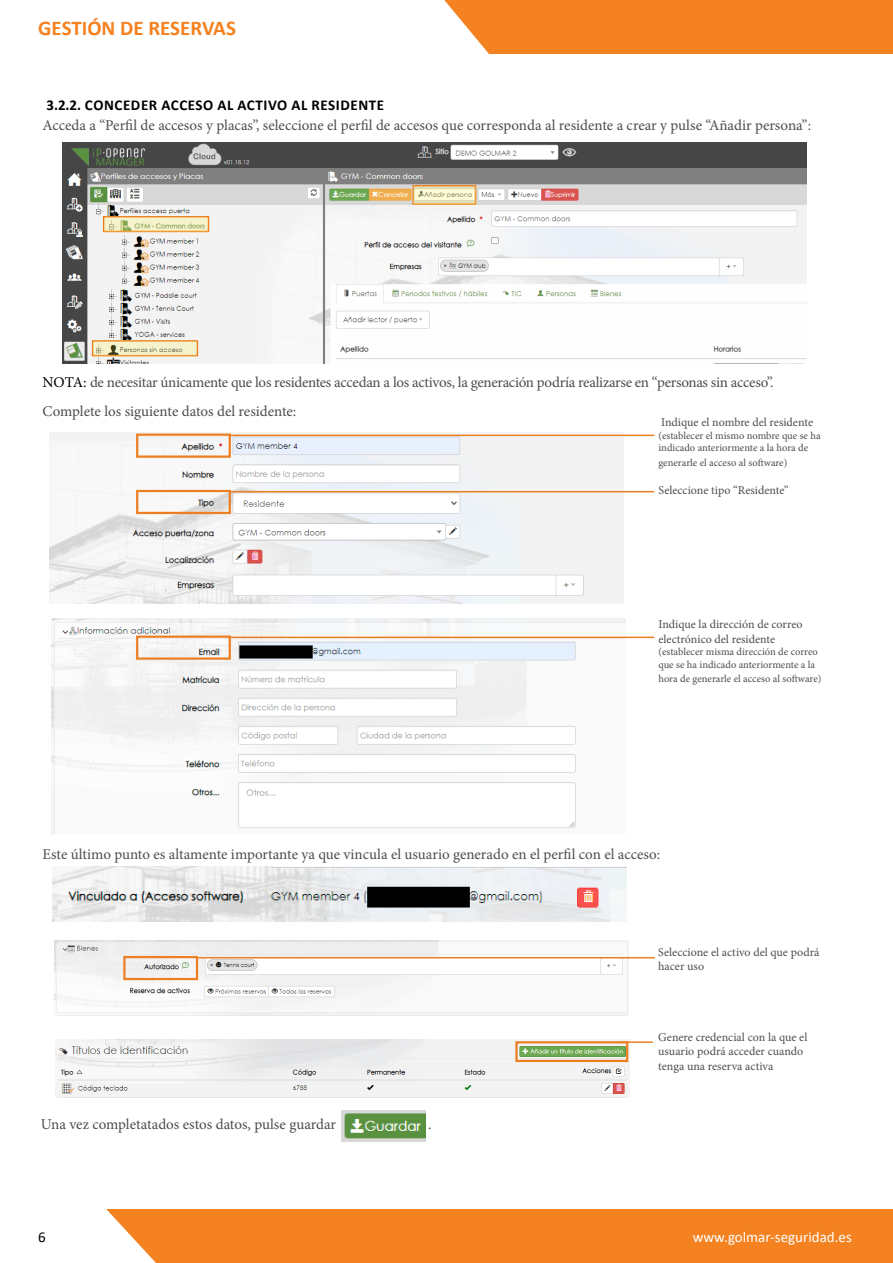
<style>
.page{position:relative;width:893px;height:1263px;background:#fff}
.page>*{position:absolute;margin:0;border:0;box-sizing:border-box;transform-origin:0 0}
.t1{font:700 21px "Calibri";color:#f58220}
.t2{font:15px/28.7px "Minion Pro";letter-spacing:-.005em;color:#4d4d4f}
.t3{font:700 15px "Calibri";letter-spacing:.04em;color:#000}
.t4{font:15px "Calibri";color:#fff}
.t5{font:15px "Calibri";color:#000}
.t6{font:12px/14.4px "Minion Pro";color:#4d4d4f}
.t7{font:10.5px/12.6px "Minion Pro";color:#4d4d4f}
.s1{color:#000}
</style>
<div class="page">
<div style="left:106px;top:1209px;width:787px;height:54px;background:#f58220"></div>
<div style="left:0;top:0;width:893px;height:54px;background:#f58220"></div>
<div style="left:0;top:0;width:489px;height:54px;background:#fff"></div>
<img style="left:63px;top:142px;width:744px;height:221px">
<div style="left:412px;top:185px;width:64px;height:20px;border:2px solid #ed7f23"></div>
<svg style="left:413px;top:186px;width:62px;height:19px"></svg>
<div style="left:103px;top:216px;width:106px;height:16px;border:2px solid #ed7f23"></div>
<svg style="left:104px;top:217px;width:104px;height:15px;background:#e7ddaa"></svg>
<img style="left:49px;top:433px;width:574px;height:171px">
<div style="left:136px;top:433px;width:95px;height:25px;border:2px solid #ed7f23"></div>
<div style="left:136px;top:490px;width:95px;height:24px;border:2px solid #ed7f23"></div>
<hr style="left:230px;top:435px;width:424px;height:1px;background:#ed7f23">
<hr style="left:230px;top:491px;width:424px;height:1px;background:#ed7f23">
<img style="left:51px;top:618px;width:574px;height:216px">
<div style="left:136px;top:635px;width:95px;height:25px;border:2px solid #ed7f23"></div>
<hr style="left:230px;top:637px;width:424px;height:1px;background:#ed7f23">
<img style="left:52px;top:866px;width:574px;height:56px">
<img style="left:54px;top:941px;width:574px;height:75px">
<div style="left:123px;top:956px;width:75px;height:24px;border:2px solid #ed7f23"></div>
<hr style="left:198px;top:957px;width:457px;height:1px;background:#ed7f23">
<img style="left:55px;top:1040px;width:574px;height:57px">
<div style="left:515px;top:1041px;width:113px;height:21px;border:2px solid #ed7f23"></div>
<hr style="left:619px;top:1041px;width:34px;height:2px;background:#ed7f23">
<img style="left:341px;top:1110px;width:85px;height:32px">
<div style="left:92px;top:340px;width:106px;height:16px;border:2px solid #ed7f23"></div>
<svg style="left:93px;top:341px;width:104px;height:15px;background:#e6d9ab"></svg>
<h1 class="t1" style="left:38px;top:13px;width:199px">GESTIÓN DE RESERVAS</h1>
<p class="t3" style="left:46px;top:94px;width:339px">3.2.2. CONCEDER ACCESO AL ACTIVO AL RESIDENTE</p>
<p class="t2" style="left:43px;top:111px;width:770px">Acceda a “Perfil de accesos y placas”, seleccione el perfil de accesos que corresponda al residente a crear y pulse “Añadir persona”:</p>
<p class="t2" style="left:43px;top:368px;width:733px"><span class="s1">NOTA:</span> de necesitar únicamente que los residentes accedan a los activos, la generación podría realizarse en “personas sin acceso”.<br>Complete los siguiente datos del residente:</p>
<p class="t6" style="left:661px;top:415px;width:153px">Indique el nombre del residente</p>
<p class="t7" style="left:658px;top:429px;width:164px">(establecer el mismo nombre que se ha indicado anteriormente a la hora de</p>
<p class="t7" style="left:658px;top:456px;width:130px">generarle el acceso al software)</p>
<p class="t6" style="left:658px;top:483px;width:132px">Seleccione tipo “Residente”</p>
<p class="t6" style="left:658px;top:617px;width:146px">Indique la dirección de correo electrónico del residente</p>
<p class="t7" style="left:658px;top:645px;width:161px">(establecer misma dirección de correo que se ha indicado anteriormente a la</p>
<p class="t7" style="left:658px;top:672px;width:164px">hora de generarle el acceso al software)</p>
<p class="t2" style="left:43px;top:840px;width:619px">Este último punto es altamente importante ya que vincula el usuario generado en el perfil con el acceso:</p>
<p class="t6" style="left:658px;top:945px;width:163px">Seleccione el activo del que podrá hacer uso</p>
<p class="t2" style="left:41px;top:1109px;width:297px">Una vez completatados estos datos, pulse guardar</p>
<p class="t2" style="left:428px;top:1109px;width:5px">.</p>
<p class="t6" style="left:658px;top:1030px;width:151px">Genere credencial con la que el usuario podrá acceder cuando tenga una reserva activa</p>
<p class="t5" style="left:38px;top:1226px;width:9px">6</p>
<p class="t4" style="left:693px;top:1226px;width:161px">www.golmar-seguridad.es</p>
</div>
